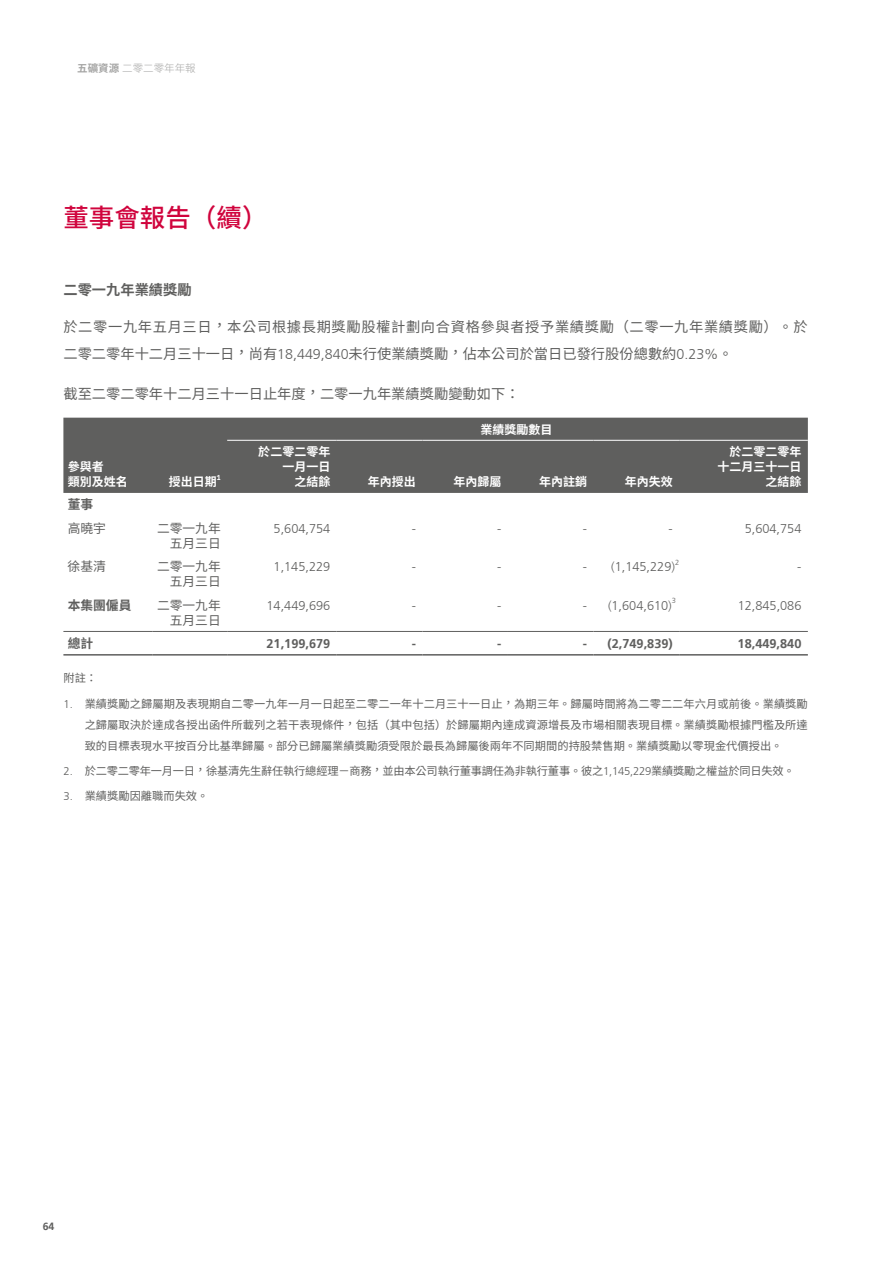
<style>
.page{position:relative;width:893px;height:1263px;background:#fff}
.page>*{position:absolute;margin:0;border:0;box-sizing:border-box;transform-origin:0 0}
.t1{font:500 25.5px "Source Han Sans TWHK";color:#d0043d}
.t2{font:14.25px/27px "Source Han Sans TWHK";letter-spacing:.045em;color:#5f5f5e}
.t3{font:14.25px "Source Han Sans TWHK";color:#5f5f5e}
.t4{font:700 14.25px "Source Han Sans TWHK";color:#5f5f5e}
.t5{font:300 12.75px "Frutiger LT";color:#5f5f5e}
.t6{font:700 12.75px "Frutiger LT";color:#5f5f5e}
.t7{font:12.75px/15px "Source Han Sans TWHK";color:#5f5f5e;text-align:right}
.t8{font:700 12.75px "Source Han Sans TWHK";color:#5f5f5e}
.t9{font:700 12px/15px "Source Han Sans TWHK";color:#fff;text-align:right}
.t10{font:11.25px/21px "Source Han Sans TWHK";color:#5f5f5e;text-align:justify}
.t11{font:11.25px "Source Han Sans TWHK";letter-spacing:-.02em;color:#5f5f5e}
.t12{font:300 10.5px "Source Han Sans TWHK";color:#a6a6a5}
.t13{font:700 10.5px "Frutiger LT";color:#5f5f5e}
.t14{font:300 7.5px "Frutiger LT";color:#5f5f5e}
.t15{font:700 7.05px "Chevin Std";color:#fff}
.s1{font-weight:700}
.s2{font-family:"Frutiger LT";font-weight:300}
</style>
<div class="page">
<div style="left:63px;top:418px;width:744px;height:75px;background:#5f5f5e"></div>
<hr style="left:63px;top:631px;width:90px;height:1px;background:#5f5f5e">
<hr style="left:153px;top:631px;width:74px;height:1px;background:#5f5f5e">
<hr style="left:227px;top:631px;width:110px;height:1px;background:#5f5f5e">
<hr style="left:337px;top:631px;width:85px;height:1px;background:#5f5f5e">
<hr style="left:422px;top:631px;width:86px;height:1px;background:#5f5f5e">
<hr style="left:508px;top:631px;width:85px;height:1px;background:#5f5f5e">
<hr style="left:593px;top:631px;width:86px;height:1px;background:#5f5f5e">
<hr style="left:679px;top:631px;width:128px;height:1px;background:#5f5f5e">
<hr style="left:63px;top:654px;width:90px;height:2px;background:#5f5f5e">
<hr style="left:153px;top:654px;width:74px;height:2px;background:#5f5f5e">
<hr style="left:227px;top:654px;width:110px;height:2px;background:#5f5f5e">
<hr style="left:337px;top:654px;width:85px;height:2px;background:#5f5f5e">
<hr style="left:422px;top:654px;width:86px;height:2px;background:#5f5f5e">
<hr style="left:508px;top:654px;width:85px;height:2px;background:#5f5f5e">
<hr style="left:593px;top:654px;width:86px;height:2px;background:#5f5f5e">
<hr style="left:679px;top:654px;width:128px;height:2px;background:#5f5f5e">
<hr style="left:227px;top:440px;width:110px;height:1px;background:#fff">
<hr style="left:337px;top:440px;width:85px;height:1px;background:#fff">
<hr style="left:422px;top:440px;width:86px;height:1px;background:#fff">
<hr style="left:508px;top:440px;width:85px;height:1px;background:#fff">
<hr style="left:593px;top:440px;width:86px;height:1px;background:#fff">
<hr style="left:679px;top:440px;width:128px;height:1px;background:#fff">
<p class="t12" style="left:77px;top:62px;width:120px"><span class="s1">五礦資源</span>二零二零年年報</p>
<h1 class="t1" style="left:63px;top:203px;width:205px">董事會報告（續）</h1>
<p class="t4" style="left:63px;top:281px;width:130px">二零一九年業績獎勵</p>
<p class="t2" style="left:63px;top:314px;width:745px">於二零一九年五月三日，本公司根據長期獎勵股權計劃向合資格參與者授予業績獎勵（二零一九年業績獎勵）。於二零二零年十二月三十一日，尚有<span class="s2">18,449,840</span>未行使業績獎勵，佔本公司於當日已發行股份總數約<span class="s2">0.23%</span>。</p>
<p class="t3" style="left:63px;top:386px;width:457px">截至二零二零年十二月三十一日止年度，二零一九年業績獎勵變動如下：</p>
<p class="t9" style="left:480px;top:422px;width:73px">業績獎勵數目</p>
<p class="t9" style="left:68px;top:459px;width:61px;text-align:left">參與者<br>類別及姓名</p>
<p class="t9" style="left:258px;top:444px;width:73px">於二零二零年一月一日<br>之結餘</p>
<p class="t9" style="left:717px;top:444px;width:85px">於二零二零年十二月三十一日之結餘</p>
<p class="t9" style="left:169px;top:474px;width:49px">授出日期</p>
<p class="t15" style="left:217px;top:473px;width:5px">1</p>
<p class="t9" style="left:368px;top:474px;width:49px">年內授出</p>
<p class="t9" style="left:453px;top:474px;width:49px">年內歸屬</p>
<p class="t9" style="left:539px;top:474px;width:49px">年內註銷</p>
<p class="t9" style="left:624px;top:474px;width:49px">年內失效</p>
<p class="t8" style="left:68px;top:498px;width:27px">董事</p>
<p class="t7" style="left:68px;top:521px;width:40px">高曉宇</p>
<p class="t7" style="left:157px;top:521px;width:65px">二零一九年五月三日</p>
<p class="t5" style="left:273px;top:521px;width:58px">5,604,754</p>
<p class="t5" style="left:412px;top:521px;width:6px">-</p>
<p class="t5" style="left:497px;top:521px;width:6px">-</p>
<p class="t5" style="left:583px;top:521px;width:6px">-</p>
<p class="t5" style="left:668px;top:521px;width:6px">-</p>
<p class="t5" style="left:744px;top:521px;width:58px">5,604,754</p>
<p class="t7" style="left:68px;top:559px;width:40px">徐基清</p>
<p class="t7" style="left:157px;top:559px;width:65px">二零一九年五月三日</p>
<p class="t5" style="left:273px;top:560px;width:58px">1,145,229</p>
<p class="t5" style="left:411px;top:560px;width:6px">-</p>
<p class="t5" style="left:497px;top:560px;width:6px">-</p>
<p class="t5" style="left:583px;top:560px;width:94px">- (1,145,229)</p>
<p class="t14" style="left:675px;top:558px;width:6px">2</p>
<p class="t5" style="left:797px;top:560px;width:6px">-</p>
<p class="t8" style="left:68px;top:598px;width:65px">本集團僱員</p>
<p class="t7" style="left:157px;top:598px;width:65px">二零一九年五月三日</p>
<p class="t5" style="left:266px;top:598px;width:65px">14,449,696</p>
<p class="t5" style="left:412px;top:598px;width:6px">-</p>
<p class="t5" style="left:497px;top:598px;width:6px">-</p>
<p class="t5" style="left:583px;top:598px;width:90px">- (1,604,610)</p>
<p class="t14" style="left:672px;top:596px;width:6px">3</p>
<p class="t5" style="left:737px;top:598px;width:65px">12,845,086</p>
<p class="t8" style="left:68px;top:636px;width:27px">總計</p>
<p class="t6" style="left:266px;top:636px;width:65px">21,199,679</p>
<p class="t6" style="left:412px;top:636px;width:6px">-</p>
<p class="t6" style="left:497px;top:636px;width:6px">-</p>
<p class="t6" style="left:583px;top:636px;width:91px">- (2,749,839)</p>
<p class="t6" style="left:737px;top:636px;width:65px">18,449,840</p>
<p class="t10" style="left:63px;top:668px;width:35px">附註：</p>
<p class="t10" style="left:85px;top:693px;width:724px;text-indent:-21px"><span class="s2">1.</span> 業績獎勵之歸屬期及表現期自二零一九年一月一日起至二零二一年十二月三十一日止，為期三年。歸屬時間將為二零二二年六月或前後。業績獎勵之歸屬取決於達成各授出函件所載列之若干表現條件，包括（其中包括）於歸屬期內達成資源增長及市場相關表現目標。業績獎勵根據門檻及所達致的目標表現水平按百分比基準歸屬。部分已歸屬業績獎勵須受限於最長為歸屬後兩年不同期間的持股禁售期。業績獎勵以零現金代價授出。</p>
<p class="t11" style="left:63px;top:765px;width:733px"><span class="s2">2.</span> 於二零二零年一月一日，徐基清先生辭任執行總經理－商務，並由本公司執行董事調任為非執行董事。彼之<span class="s2">1,145,229</span>業績獎勵之權益於同日失效。</p>
<p class="t10" style="left:63px;top:786px;width:147px"><span class="s2">3.</span> 業績獎勵因離職而失效。</p>
<p class="t13" style="left:43px;top:1220px;width:13px">64</p>
</div>
